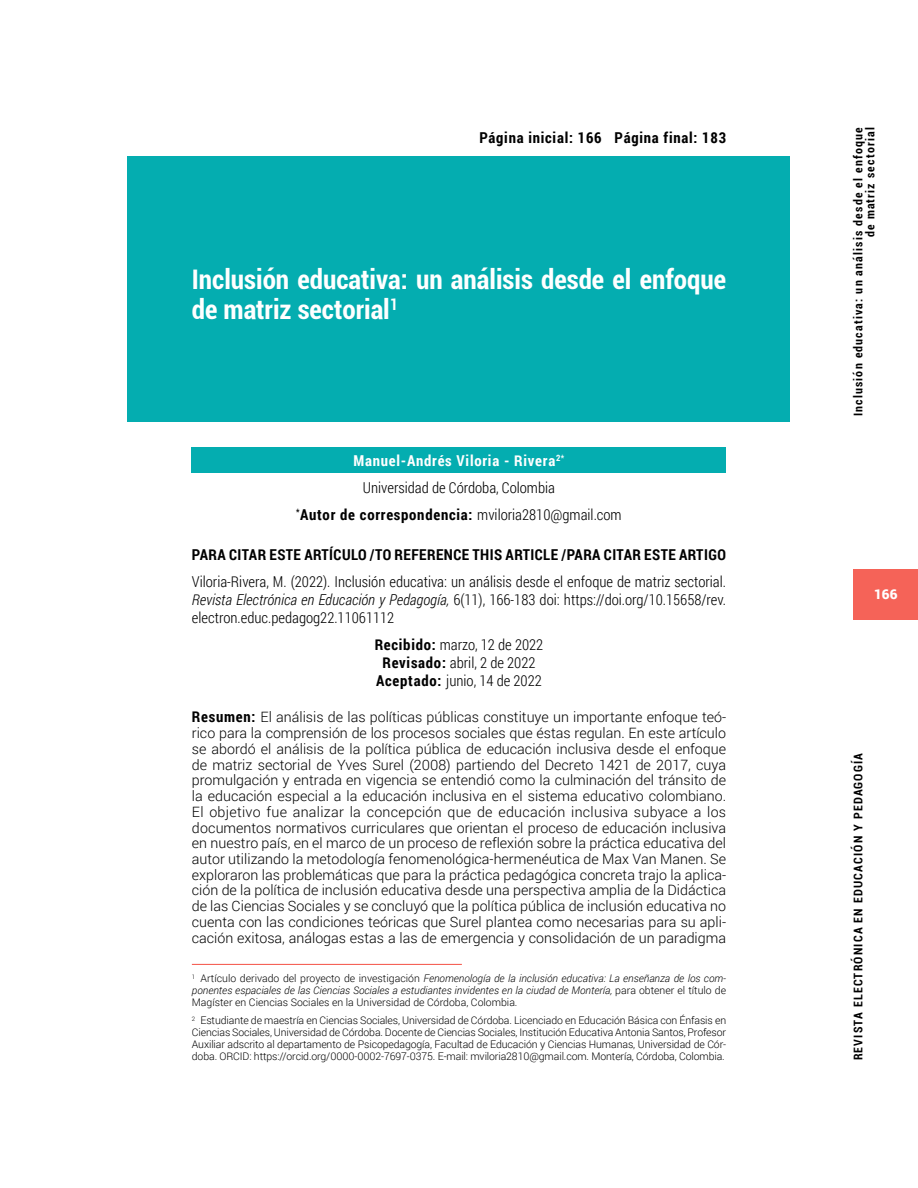
<style>
.page{position:relative;width:918px;height:1188px;background:#fff}
.page>*{position:absolute;margin:0;border:0;box-sizing:border-box;transform-origin:0 0}
.t1{font:700 condensed 27px/30px "Roboto";color:#fff}
.t2{font:300 15px/18px "Roboto Condensed";color:#000;text-align:center}
.t3{font:700 15px "Roboto Condensed";letter-spacing:.03em;color:#000}
.t4{font:700 15px "Roboto Condensed";letter-spacing:.05em;color:#000}
.t5{font:300 14.25px/15.8px "Roboto";color:#000;text-align:justify}
.t6{font:900 13.5px "Roboto";color:#fff}
.t7{font:700 condensed 12px/12px "Roboto";letter-spacing:.1em;color:#000;text-align:right}
.t8{font:300 10.5px/12px "Roboto";letter-spacing:-.01em;color:#000;text-align:justify}
.t9{font:italic 300 10.5px/12px "Roboto";color:#000;text-align:justify}
.s1{font-weight:700;color:#fff}
.s2{font-weight:700}
.s3{font-style:italic}
.s4{font-family:"Roboto Condensed";font-weight:700;font-size:15px}
.s5{font-style:normal}
</style>
<div class="page">
<div style="left:854px;top:569px;width:64px;height:50px;background:#f56358"></div>
<div style="left:192px;top:447px;width:534px;height:25px;background:#04adb0"></div>
<div style="left:128px;top:156px;width:662px;height:266px;background:#04adb0"></div>
<hr style="left:192px;top:964px;width:270px;height:1px;background:#f56358">
<p class="t4" style="left:479px;top:127px;width:248px">Página inicial: 166 Página final: 183</p>
<h1 class="t1" style="left:192px;top:263px;width:536px">Inclusión educativa: un análisis desde el enfoque de matriz sectorial<sup>1</sup></h1>
<p class="t2" style="left:296px;top:446px;width:327px;line-height:27px"><span class="s1">Manuel-Andrés Viloria - Rivera</span><sup>2*<br></sup>Universidad de Córdoba, Colombia<br><sup>*</sup><span class="s2">Autor de correspondencia:</span> mviloria2810@gmail.com</p>
<p class="t3" style="left:192px;top:544px;width:536px">PARA CITAR ESTE ARTÍCULO /TO REFERENCE THIS ARTICLE /PARA CITAR ESTE ARTIGO</p>
<p class="t2" style="left:192px;top:572px;width:536px;text-align:justify">Viloria-Rivera, M. (2022). Inclusión educativa: un análisis desde el enfoque de matriz sectorial.<br><span class="s3">Revista Electrónica en Educación y Pedagogía,</span> 6(11), 166-183 doi: https://doi.org/10.15658/rev. electron.educ.pedagog22.11061112</p>
<p class="t2" style="left:375px;top:635px;width:170px"><span class="s2">Recibido:</span> marzo, 12 de 2022<br><span class="s2">Revisado:</span> abril, 2 de 2022<br><span class="s2">Aceptado:</span> junio, 14 de 2022</p>
<p class="t5" style="left:192px;top:709px;width:536px"><span class="s4">Resumen:</span> El análisis de las políticas públicas constituye un importante enfoque teó&shy;rico para la comprensión de los procesos sociales que éstas regulan. En este artículo se abordó el análisis de la política pública de educación inclusiva desde el enfoque de matriz sectorial de Yves Surel (2008) partiendo del Decreto 1421 de 2017, cuya promulgación y entrada en vigencia se entendió como la culminación del tránsito de la educación especial a la educación inclusiva en el sistema educativo colombiano.<br>El objetivo fue analizar la concepción que de educación inclusiva subyace a los documentos normativos curriculares que orientan el proceso de educación inclusiva en nuestro país, en el marco de un proceso de reflexión sobre la práctica educativa del autor utilizando la metodología fenomenológica-hermenéutica de Max Van Manen. Se exploraron las problemáticas que para la práctica pedagógica concreta trajo la aplica&shy;ción de la política de inclusión educativa desde una perspectiva amplia de la Didáctica de las Ciencias Sociales y se concluyó que la política pública de inclusión educativa no cuenta con las condiciones teóricas que Surel plantea como necesarias para su apli&shy;cación exitosa, análogas estas a las de emergencia y consolidación de un paradigma</p>
<p class="t9" style="left:192px;top:972px;width:536px"><sup>1</sup> <span class="s5">Artículo derivado del proyecto de investigación</span> Fenomenología de la inclusión educativa: La enseñanza de los com&shy;ponentes espaciales de las Ciencias Sociales a estudiantes invidentes en la ciudad de Montería, <span class="s5">para obtener el título de Magíster en Ciencias Sociales en la Universidad de Córdoba, Colombia.</span></p>
<p class="t8" style="left:192px;top:1014px;width:536px"><sup>2</sup> Estudiante de maestría en Ciencias Sociales, Universidad de Córdoba. Licenciado en Educación Básica con Énfasis en Ciencias Sociales, Universidad de Córdoba. Docente de Ciencias Sociales, Institución Educativa Antonia Santos, Profesor Auxiliar adscrito al departamento de Psicopedagogía, Facultad de Educación y Ciencias Humanas, Universidad de Cór&shy;doba. ORCID: https://orcid.org/0000-0002-7697-0375. E-mail: mviloria2810@gmail.com. Montería, Córdoba, Colombia.</p>
<p class="t7" style="left:852px;top:416px;width:290px;rotate:-90deg">Inclusión educativa: un análisis desde el enfoque de matriz sectorial</p>
<p class="t6" style="left:874px;top:585px;width:25px">166</p>
<p class="t7" style="left:852px;top:1060px;width:309px;rotate:-90deg">REVISTA ELECTRÓNICA EN EDUCACIÓN Y PEDAGOGÍA</p>
</div>
